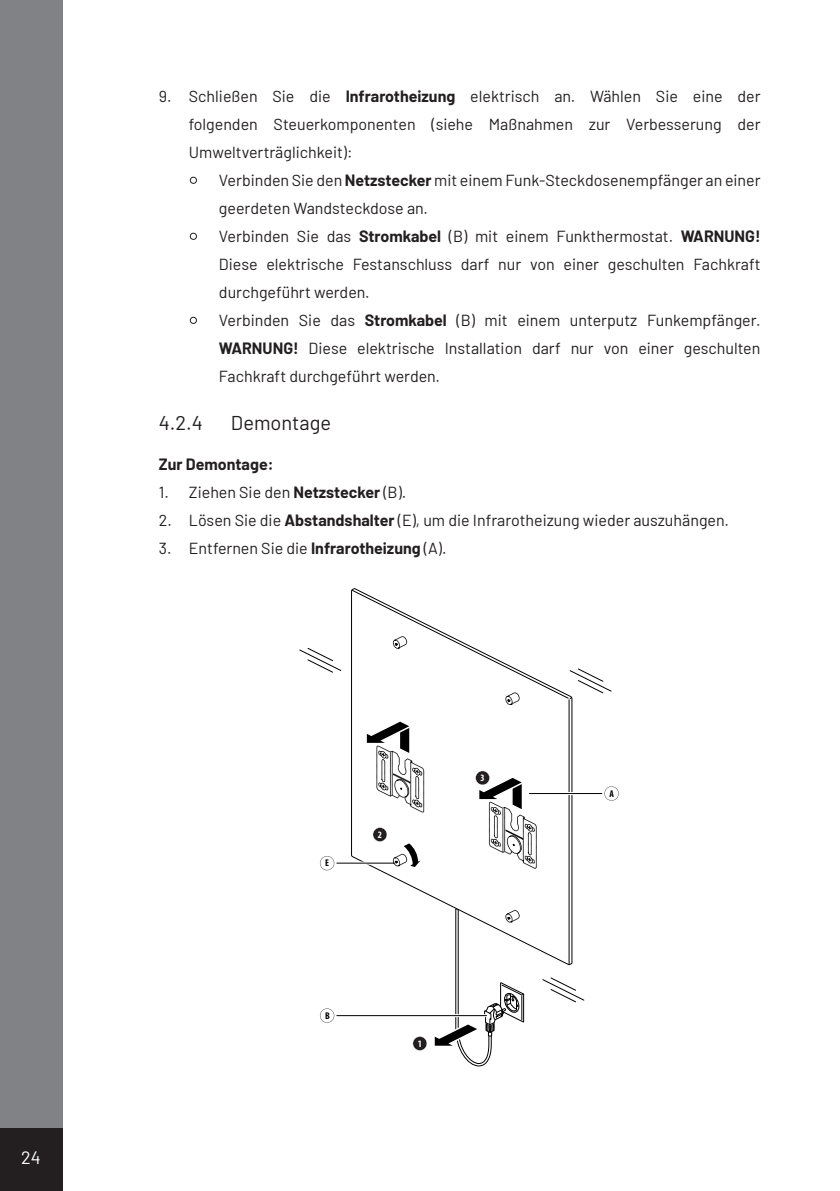
<style>
.page{position:relative;width:840px;height:1191px;background:#fff}
.page>*{position:absolute;margin:0;border:0;box-sizing:border-box;transform-origin:0 0}
.t1{font:20px "Barlow";color:#231f20}
.t2{font:18px "Barlow";color:#fff}
.t3{font:16px/28px "Barlow";color:#231f20;text-align:justify}
.Paragraph{font:700 16px "Barlow";color:#231f20}
.t4{font:700 condensed 9.8px "Myriad Pro";color:#000}
.t5{font:700 condensed 9.8px "Myriad Pro";color:#fff}
.s1{font-weight:700}
</style>
<div class="page">
<div style="left:0;top:0;width:62px;height:1191px;background:#808285"></div>
<div style="left:0;top:1128px;width:62px;height:63px;background:#231f20"></div>
<svg style="left:351px;top:588px;width:221px;height:377px"></svg>
<hr style="left:568px;top:700px;width:1px;height:263px;background:#000">
<svg style="left:604px;top:786px;width:14px;height:14px"></svg>
<hr style="left:529px;top:792px;width:72px;height:3px;background:#fff">
<hr style="left:529px;top:793px;width:72px;height:1px;background:#000">
<svg style="left:320px;top:856px;width:14px;height:14px"></svg>
<hr style="left:336px;top:861px;width:58px;height:3px;background:#fff">
<hr style="left:336px;top:862px;width:58px;height:1px;background:#000">
<svg style="left:320px;top:1008px;width:14px;height:14px"></svg>
<hr style="left:336px;top:1015px;width:150px;height:1px;background:#000">
<svg style="left:433px;top:908px;width:91px;height:158px"></svg>
<svg style="left:365px;top:720px;width:59px;height:92px"></svg>
<svg style="left:412px;top:1036px;width:15px;height:14px"></svg>
<svg style="left:475px;top:770px;width:61px;height:98px"></svg>
<svg style="left:352px;top:590px;width:259px;height:116px"></svg>
<svg style="left:299px;top:648px;width:42px;height:24px"></svg>
<svg style="left:542px;top:977px;width:42px;height:25px"></svg>
<svg style="left:372px;top:827px;width:48px;height:40px"></svg>
<p class="t2" style="left:21px;top:1144px;width:21px">24</p>
<p class="t3" style="left:189px;top:81px;width:572px;text-indent:-30px">9. Schließen Sie die <span class="s1">Infrarotheizung</span> elektrisch an. Wählen Sie eine der folgenden Steuerkomponenten (siehe Maßnahmen zur Verbesserung der Umweltverträglichkeit):</p>
<p class="t3" style="left:219px;top:165px;width:542px">Verbinden Sie den <span class="s1">Netzstecker</span> mit einem Funk-Steckdosenempfänger an einer geerdeten Wandsteckdose an.</p>
<p class="t3" style="left:219px;top:221px;width:542px">Verbinden Sie das <span class="s1">Stromkabel</span> (B) mit einem Funkthermostat. <span class="s1">WARNUNG!<br></span>Diese elektrische Festanschluss darf nur von einer geschulten Fachkraft durchgeführt werden.</p>
<p class="t3" style="left:219px;top:305px;width:542px">Verbinden Sie das <span class="s1">Stromkabel</span> (B) mit einem unterputz Funkempfänger.<br><span class="s1">WARNUNG!</span> Diese elektrische Installation darf nur von einer geschulten Fachkraft durchgeführt werden.</p>
<h3 class="t1" style="left:159px;top:408px;width:45px">4.2.4</h3>
<h3 class="t1" style="left:231px;top:408px;width:101px">Demontage</h3>
<p class="Paragraph" style="left:159px;top:452px;width:116px">Zur Demontage:</p>
<p class="t3" style="left:159px;top:477px;width:249px">1. Ziehen Sie den <span class="s1">Netzstecker</span> (B).</p>
<p class="t3" style="left:159px;top:505px;width:571px">2. Lösen Sie die <span class="s1">Abstandshalter</span> (E), um die Infrarotheizung wieder auszuhängen.</p>
<p class="t3" style="left:159px;top:533px;width:289px">3. Entfernen Sie die <span class="s1">Infrarotheizung</span> (A).</p>
<p class="t4" style="left:325px;top:857px;width:5px">E</p>
<p class="t5" style="left:377px;top:828px;width:6px">2</p>
<p class="t4" style="left:325px;top:1009px;width:6px">B</p>
<p class="t5" style="left:417px;top:1037px;width:6px">1</p>
<p class="t5" style="left:480px;top:772px;width:6px">3</p>
<p class="t4" style="left:609px;top:787px;width:6px">A</p>
</div>
